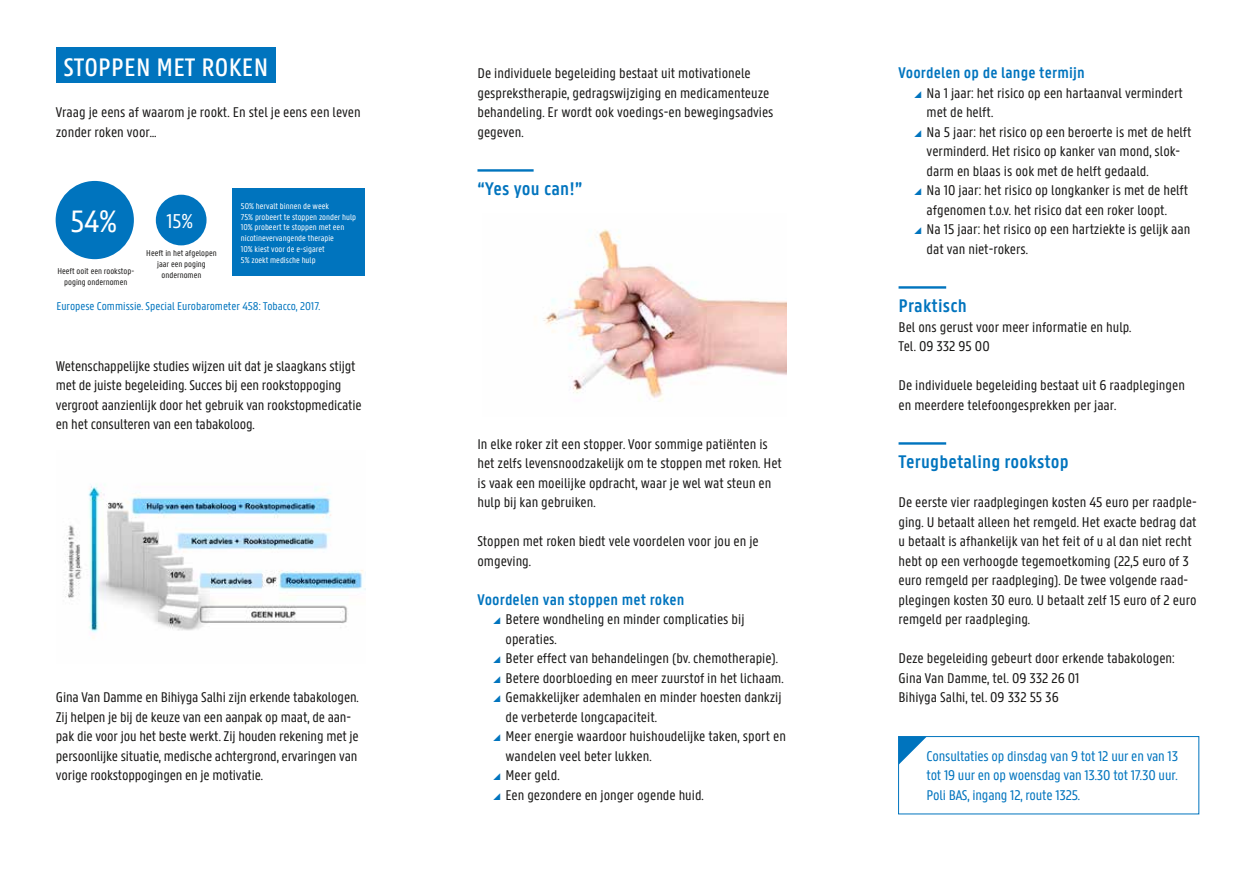
<style>
.page{position:relative;width:1255px;height:893px;background:#fff}
.page>*{position:absolute;margin:0;border:0;box-sizing:border-box;transform-origin:0 0}
.t1{font:33px "U Gent Panno Text";color:#fff}
.t2{font:500 27px "U Gent Panno Text";letter-spacing:.01em;color:#fff}
.t3{font:21.45px "U Gent Panno Text";color:#fff}
.t4{font:600 19.5px "U Gent Panno Text";letter-spacing:.01em;color:#0074be}
.t5{font:600 16.5px "U Gent Panno Text";letter-spacing:.01em;color:#0074be}
.t6{font:15px/19.5px "U Gent Panno Text";color:#181716}
.t7{font:15px/19.5px "U Gent Panno Text";letter-spacing:-.01em;color:#0074be;text-align:justify}
.t8{font:12px "U Gent Panno Text";color:#0074be}
.t9{font:9px/10.8px "U Gent Panno Text";color:#fff}
.t10{font:9px/10.8px "U Gent Panno Text";color:#181716;text-align:center}
</style>
<div class="page">
<hr style="left:898px;top:286px;width:48px;height:3px;background:#0074be">
<hr style="left:898px;top:442px;width:48px;height:3px;background:#0074be">
<div style="left:898px;top:736px;width:301px;height:78px;border:1px solid #0074be"></div>
<hr style="left:477px;top:169px;width:56px;height:3px;background:#0074be">
<div style="left:56px;top:48px;width:220px;height:35px;background:#0074be"></div>
<svg style="left:898px;top:736px;width:29px;height:29px"></svg>
<img style="left:543px;top:229px;width:243px;height:173px">
<img style="left:65px;top:484px;width:300px;height:155px">
<div style="left:56px;top:181px;width:78px;height:78px;background:#0074be;border-radius:50%"></div>
<div style="left:156px;top:195px;width:50px;height:50px;background:#0074be;border-radius:50%"></div>
<div style="left:232px;top:189px;width:133px;height:87px;background:#0074be"></div>
<h2 class="t2" style="left:63px;top:51px;width:206px">STOPPEN MET ROKEN</h2>
<p class="t6" style="left:56px;top:102px;width:306px">Vraag je eens af waarom je rookt. En stel je eens een leven zonder roken voor…</p>
<h1 class="t1" style="left:71px;top:202px;width:48px">54%</h1>
<h3 class="t3" style="left:166px;top:208px;width:28px">15%</h3>
<p class="t9" style="left:241px;top:200px;width:117px">50% hervalt binnen de week<br>75% probeert te stoppen zonder hulp<br>10% probeert te stoppen met een nicotinevervangende therapie<br>10% kiest voor de e-sigaret<br>5% zoekt medische hulp</p>
<p class="t8" style="left:56px;top:299px;width:265px">Europese Commissie. Special Eurobarometer 458: Tobacco, 2017.</p>
<p class="t10" style="left:146px;top:248px;width:72px">Heeft in het afgelopen jaar een poging ondernomen</p>
<p class="t10" style="left:57px;top:266px;width:78px">Heeft ooit een rookstop&shy;poging ondernomen</p>
<p class="t6" style="left:56px;top:356px;width:307px">Wetenschappelijke studies wijzen uit dat je slaagkans stijgt met de juiste begeleiding. Succes bij een rookstoppoging vergroot aanzienlijk door het gebruik van rookstopmedicatie en het consulteren van een tabakoloog.</p>
<p class="t6" style="left:56px;top:687px;width:304px">Gina Van Damme en Bihiyga Salhi zijn erkende tabakologen.<br>Zij helpen je bij de keuze van een aanpak op maat, de aan&shy;pak die voor jou het beste werkt. Zij houden rekening met je persoonlijke situatie, medische achtergrond, ervaringen van vorige rookstoppogingen en je motivatie.</p>
<p class="t6" style="left:477px;top:63px;width:298px">De individuele begeleiding bestaat uit motivationele gesprekstherapie, gedragswijziging en medicamenteuze behandeling. Er wordt ook voedings-en bewegingsadvies gegeven.</p>
<h3 class="t4" style="left:477px;top:177px;width:106px">“Yes you can!”</h3>
<p class="t6" style="left:477px;top:434px;width:306px">In elke roker zit een stopper. Voor sommige patiënten is het zelfs levensnoodzakelijk om te stoppen met roken. Het is vaak een moeilijke opdracht, waar je wel wat steun en hulp bij kan gebruiken.</p>
<p class="t6" style="left:477px;top:531px;width:283px">Stoppen met roken biedt vele voordelen voor jou en je omgeving.</p>
<p class="t5" style="left:477px;top:589px;width:208px">Voordelen van stoppen met roken</p>
<p class="t6" style="left:505px;top:609px;width:282px">Betere wondheling en minder complicaties bij operaties.<br>Beter effect van behandelingen (bv. chemotherapie).<br>Betere doorbloeding en meer zuurstof in het lichaam.<br>Gemakkelijker ademhalen en minder hoesten dankzij de verbeterde longcapaciteit.<br>Meer energie waardoor huishoudelijke taken, sport en wandelen veel beter lukken.<br>Meer geld.<br>Een gezondere en jonger ogende huid.</p>
<p class="t5" style="left:898px;top:63px;width:188px">Voordelen op de lange termijn</p>
<p class="t6" style="left:926px;top:83px;width:266px">Na 1 jaar: het risico op een hartaanval vermindert met de helft.<br>Na 5 jaar: het risico op een beroerte is met de helft verminderd. Het risico op kanker van mond, slok&shy;darm en blaas is ook met de helft gedaald.<br>Na 10 jaar: het risico op longkanker is met de helft afgenomen t.o.v. het risico dat een roker loopt.<br>Na 15 jaar: het risico op een hartziekte is gelijk aan dat van niet-rokers.</p>
<h3 class="t4" style="left:898px;top:294px;width:70px">Praktisch</h3>
<p class="t6" style="left:898px;top:317px;width:234px">Bel ons gerust voor meer informatie en hulp.<br>Tel. 09 332 95 00</p>
<p class="t6" style="left:898px;top:375px;width:288px">De individuele begeleiding bestaat uit 6 raadplegingen en meerdere telefoongesprekken per jaar.</p>
<h3 class="t4" style="left:898px;top:450px;width:172px">Terugbetaling rookstop</h3>
<p class="t6" style="left:898px;top:492px;width:300px">De eerste vier raadplegingen kosten 45 euro per raadple&shy;ging. U betaalt alleen het remgeld. Het exacte bedrag dat u betaalt is afhankelijk van het feit of u al dan niet recht hebt op een verhoogde tegemoetkoming (22,5 euro of 3 euro remgeld per raadpleging). De twee volgende raad&shy;plegingen kosten 30 euro. U betaalt zelf 15 euro of 2 euro remgeld per raadpleging.</p>
<p class="t6" style="left:898px;top:648px;width:278px">Deze begeleiding gebeurt door erkende tabakologen:<br>Gina Van Damme, tel. 09 332 26 01<br>Bihiyga Salhi, tel. 09 332 55 36</p>
<p class="t7" style="left:926px;top:746px;width:253px">Consultaties op dinsdag van 9 tot 12 uur en van 13 tot 19 uur en op woensdag van 13.30 tot 17.30 uur.<br>Poli BAS, ingang 12, route 1325.</p>
</div>
